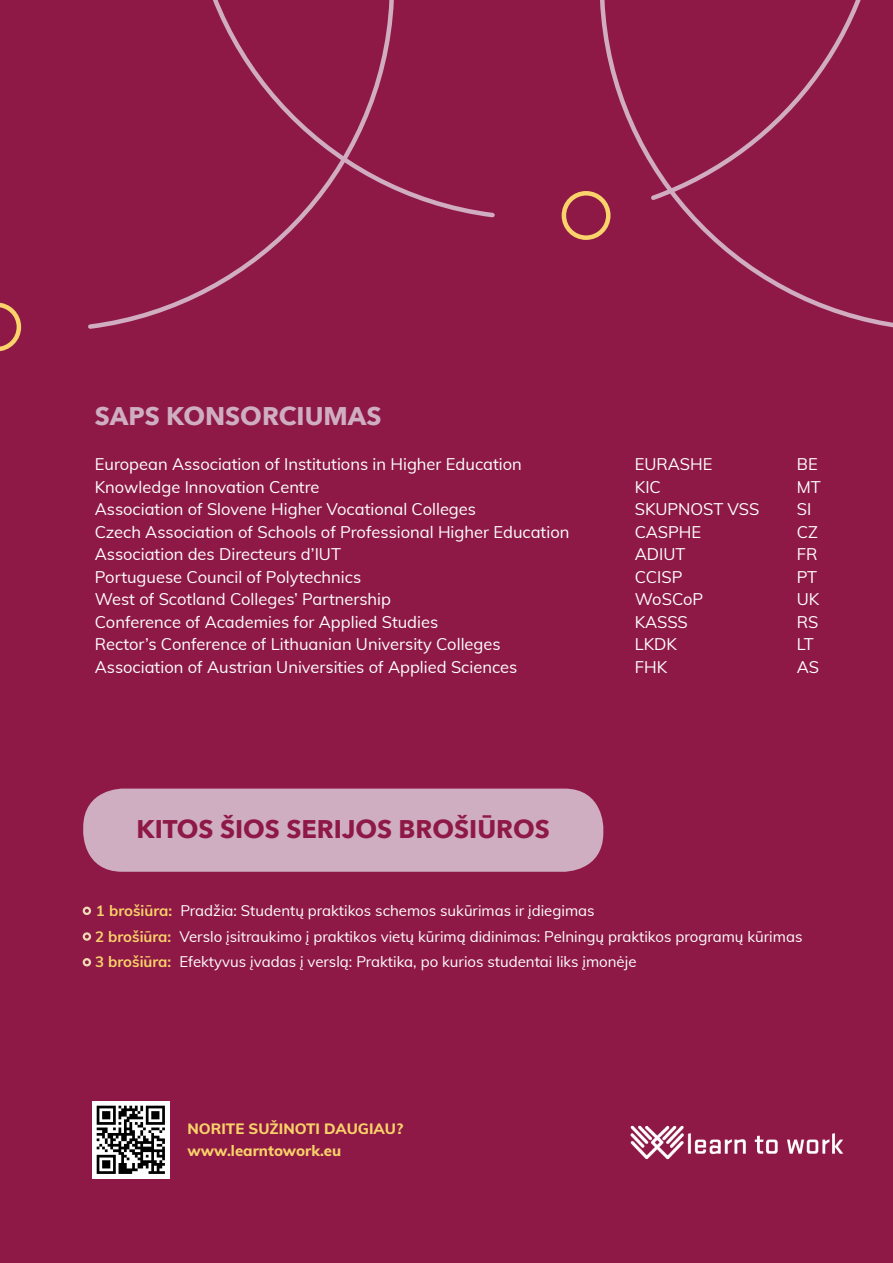
<style>
.page{position:relative;width:893px;height:1263px;background:#8e1946}
.page>*{position:absolute;margin:0;border:0;box-sizing:border-box;transform-origin:0 0}
.t1{font:700 25.5px "Avenir Next";color:#8e1946}
.t2{font:700 25.5px "Avenir Next";color:#d0aec2}
.t3{font:16.5px "Muli";color:#fff}
.t4{font:15px/25.5px "Muli";color:#fff}
.t5{font:800 15px/22.5px "Muli";color:#fad269}
.s1{font-weight:700;color:#fad269}
</style>
<div class="page">
<img style="left:630px;top:1125px;width:214px;height:35px">
<img style="left:92px;top:1101px;width:77px;height:77px">
<div style="left:83px;top:788px;width:520px;height:84px;background:#d0aec2;border-radius:39px"></div>
<div style="left:83px;top:907px;width:8px;height:8px;border:2px solid #f2d9b5;border-radius:50%"></div>
<div style="left:83px;top:932px;width:8px;height:9px;border:2px solid #f2d9b5;border-radius:50%"></div>
<div style="left:83px;top:958px;width:8px;height:8px;border:2px solid #f2d9b5;border-radius:50%"></div>
<svg style="left:597px;top:220px;width:296px;height:108px"></svg>
<svg style="left:397px;top:0;width:464px;height:220px"></svg>
<div style="left:562px;top:191px;width:48px;height:49px;border:4px solid #fad46b;border-radius:50%"></div>
<svg style="left:21px;top:0;width:376px;height:329px"></svg>
<svg style="left:0;top:302px;width:21px;height:49px"></svg>
<h1 class="t2" style="left:95px;top:394px;width:288px">SAPS KONSORCIUMAS</h1>
<p class="t3" style="left:95px;top:452px;width:429px">European Association of Institutions in Higher Education</p>
<p class="t3" style="left:635px;top:452px;width:79px">EURASHE</p>
<p class="t3" style="left:797px;top:452px;width:22px">BE</p>
<p class="t3" style="left:95px;top:475px;width:226px">Knowledge Innovation Centre</p>
<p class="t3" style="left:635px;top:475px;width:28px">KIC</p>
<p class="t3" style="left:797px;top:475px;width:25px">MT</p>
<p class="t3" style="left:95px;top:497px;width:383px">Association of Slovene Higher Vocational Colleges</p>
<p class="t3" style="left:635px;top:497px;width:126px">SKUPNOST VSS</p>
<p class="t3" style="left:797px;top:497px;width:16px">SI</p>
<p class="t3" style="left:95px;top:520px;width:476px">Czech Association of Schools of Professional Higher Education</p>
<p class="t3" style="left:635px;top:520px;width:68px">CASPHE</p>
<p class="t3" style="left:797px;top:520px;width:23px">CZ</p>
<p class="t3" style="left:95px;top:542px;width:248px">Association des Directeurs d’IUT</p>
<p class="t3" style="left:635px;top:542px;width:52px">ADIUT</p>
<p class="t3" style="left:797px;top:542px;width:22px">FR</p>
<p class="t3" style="left:95px;top:565px;width:268px">Portuguese Council of Polytechnics</p>
<p class="t3" style="left:635px;top:565px;width:49px">CCISP</p>
<p class="t3" style="left:797px;top:565px;width:22px">PT</p>
<p class="t3" style="left:95px;top:587px;width:298px">West of Scotland Colleges’ Partnership</p>
<p class="t3" style="left:635px;top:587px;width:70px">WoSCoP</p>
<p class="t3" style="left:797px;top:587px;width:24px">UK</p>
<p class="t3" style="left:95px;top:610px;width:345px">Conference of Academies for Applied Studies</p>
<p class="t3" style="left:635px;top:610px;width:55px">KASSS</p>
<p class="t3" style="left:797px;top:610px;width:23px">RS</p>
<p class="t3" style="left:95px;top:632px;width:407px">Rector’s Conference of Lithuanian University Colleges</p>
<p class="t3" style="left:635px;top:632px;width:44px">LKDK</p>
<p class="t3" style="left:797px;top:632px;width:18px">LT</p>
<p class="t3" style="left:95px;top:655px;width:424px">Association of Austrian Universities of Applied Sciences</p>
<p class="t3" style="left:635px;top:655px;width:34px">FHK</p>
<p class="t3" style="left:797px;top:655px;width:24px">AS</p>
<h1 class="t1" style="left:137px;top:807px;width:415px">KITOS ŠIOS SERIJOS BROŠIŪROS</h1>
<p class="t4" style="left:95px;top:897px;width:709px"><span class="s1">1 brošiūra:</span> Pradžia: Studentų praktikos schemos sukūrimas ir įdiegimas<br><span class="s1">2 brošiūra:</span> Verslo įsitraukimo į praktikos vietų kūrimą didinimas: Pelningų praktikos programų kūrimas<br><span class="s1">3 brošiūra:</span> Efektyvus įvadas į verslą: Praktika, po kurios studentai liks įmonėje</p>
<p class="t5" style="left:188px;top:1116px;width:217px">NORITE SUŽINOTI DAUGIAU? www.learntowork.eu</p>
</div>
